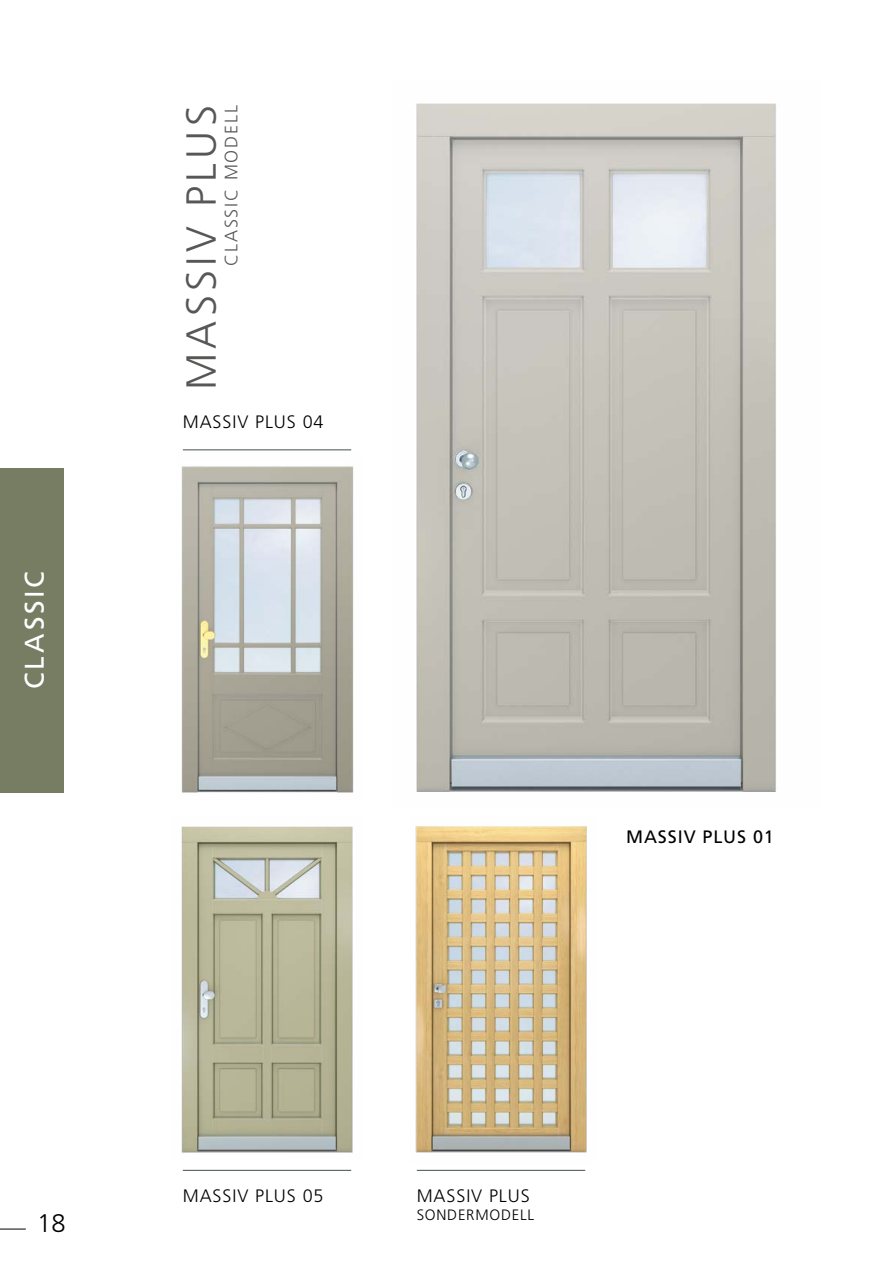
<style>
.page{position:relative;width:893px;height:1263px;background:#fff}
.page>*{position:absolute;margin:0;border:0;box-sizing:border-box;transform-origin:0 0}
.t1{font:300 42px "Frutiger";letter-spacing:.1em;color:#575756}
.t2{font:27px "Frutiger";letter-spacing:.095em;color:#fff}
.t3{font:300 25.5px "Frutiger";color:#000}
.t4{font:300 18px "Frutiger";letter-spacing:.05em;color:#000}
.t5{font:300 18px "Frutiger";letter-spacing:.1em;color:#575756}
.t6{font:18px "Frutiger";letter-spacing:.05em;color:#000}
.t7{font:300 15px "Frutiger";letter-spacing:.05em;color:#000}
</style>
<div class="page">
<div style="left:0;top:468px;width:64px;height:324px;background:#767d63"></div>
<img style="left:415px;top:826px;width:172px;height:327px">
<img style="left:181px;top:826px;width:172px;height:327px">
<img style="left:181px;top:466px;width:173px;height:327px">
<img style="left:416px;top:103px;width:360px;height:689px">
<svg style="left:0;top:1229px;width:26px;height:1px"></svg>
<hr style="left:183px;top:450px;width:168px;height:1px;background:#444f50">
<hr style="left:183px;top:1170px;width:168px;height:1px;background:#444f50">
<hr style="left:417px;top:1170px;width:168px;height:1px;background:#444f50">
<h2 class="t2" style="left:18px;top:689px;width:119px;rotate:-90deg">CLASSIC</h2>
<h1 class="t1" style="left:178px;top:390px;width:286px;rotate:-90deg">MASSIV PLUS</h1>
<p class="t5" style="left:221px;top:266px;width:162px;rotate:-90deg">CLASSIC MODELL</p>
<p class="t4" style="left:183px;top:412px;width:142px">MASSIV PLUS 04</p>
<p class="t6" style="left:626px;top:826px;width:149px">MASSIV PLUS 01</p>
<h3 class="t3" style="left:37px;top:1208px;width:30px">18</h3>
<p class="t4" style="left:183px;top:1186px;width:142px">MASSIV PLUS 05</p>
<p class="t4" style="left:417px;top:1186px;width:115px">MASSIV PLUS</p>
<p class="t7" style="left:417px;top:1206px;width:119px">SONDERMODELL</p>
</div>
